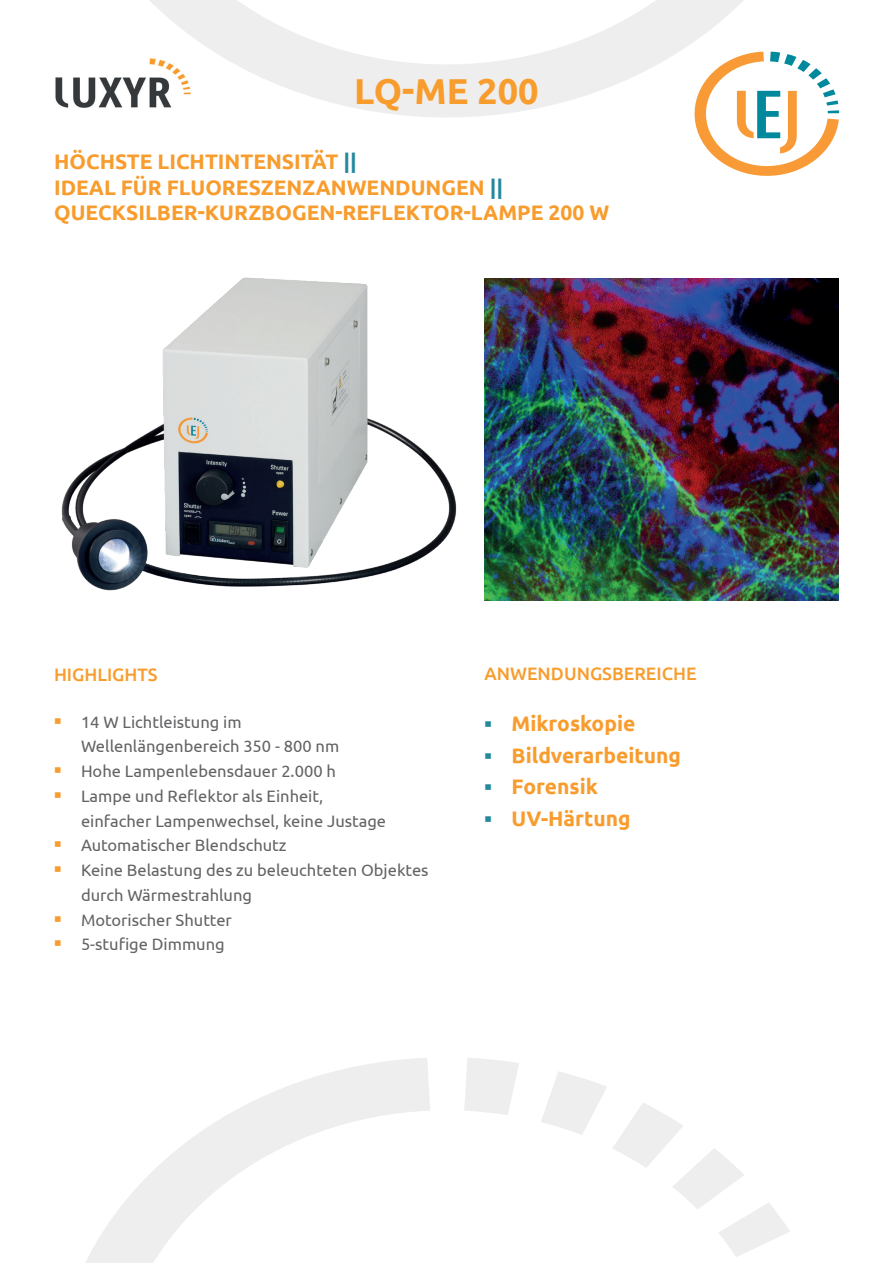
<style>
.page{position:relative;width:893px;height:1263px;background:#fff}
.page>*{position:absolute;margin:0;border:0;box-sizing:border-box;transform-origin:0 0}
.t1{font:700 36px "Ubuntu";color:#f89c2d}
.t2{font:700 21px/25.2px "Ubuntu";color:#f89c2d}
.t3{font:500 18px "Ubuntu";color:#f89c2d}
.t4{font:16.5px/24.8px "Ubuntu";color:#636366}
.s1{color:#25899e}
.s2{font-family:"Arial";font-weight:700;font-size:21px;color:#f89c2d}
.s3{font-family:"Arial";color:#25899e}
</style>
<div class="page">
<svg style="left:150px;top:0;width:626px;height:118px"></svg>
<svg style="left:695px;top:52px;width:144px;height:124px"></svg>
<svg style="left:85px;top:1058px;width:345px;height:205px"></svg>
<svg style="left:541px;top:1071px;width:249px;height:186px"></svg>
<svg style="left:464px;top:1058px;width:55px;height:57px"></svg>
<img style="left:55px;top:54px;width:137px;height:58px">
<img style="left:61px;top:277px;width:481px;height:324px">
<img style="left:485px;top:279px;width:354px;height:322px">
<h1 class="t1" style="left:354px;top:69px;width:186px">LQ-ME 200</h1>
<p class="t2" style="left:54px;top:149px;width:557px">HÖCHSTE LICHTINTENSITÄT <span class="s1">||<br></span>IDEAL FÜR FLUORESZENZANWENDUNGEN <span class="s1">||<br></span>QUECKSILBER-KURZBOGEN-REFLEKTOR-LAMPE 200 W</p>
<p class="t3" style="left:54px;top:663px;width:105px">HIGHLIGHTS</p>
<p class="t3" style="left:485px;top:663px;width:214px">ANWENDUNGSBEREICHE</p>
<p class="t4" style="left:81px;top:709px;width:260px;text-indent:-27px"><span class="s2">▪</span> 14 W Lichtleistung im<br>Wellenlängenbereich 350 - 800 nm</p>
<p class="t4" style="left:54px;top:758px;width:283px"><span class="s2">▪</span> Hohe Lampenlebensdauer 2.000 h</p>
<p class="t4" style="left:81px;top:783px;width:307px;text-indent:-27px"><span class="s2">▪</span> Lampe und Reflektor als Einheit, einfacher Lampenwechsel, keine Justage</p>
<p class="t4" style="left:54px;top:832px;width:234px"><span class="s2">▪</span> Automatischer Blendschutz</p>
<p class="t4" style="left:81px;top:857px;width:349px;text-indent:-27px"><span class="s2">▪</span> Keine Belastung des zu beleuchteten Objektes durch Wärmestrahlung</p>
<p class="t4" style="left:54px;top:907px;width:179px"><span class="s2">▪</span> Motorischer Shutter</p>
<p class="t4" style="left:54px;top:931px;width:172px"><span class="s2">▪</span> 5-stufige Dimmung</p>
<p class="t2" style="left:485px;top:711px;width:152px"><span class="s3">▪</span> Mikroskopie</p>
<p class="t2" style="left:485px;top:742px;width:198px"><span class="s3">▪</span> Bildverarbeitung</p>
<p class="t2" style="left:485px;top:774px;width:115px"><span class="s3">▪</span> Forensik</p>
<p class="t2" style="left:485px;top:805px;width:147px"><span class="s3">▪</span> UV-Härtung</p>
</div>
